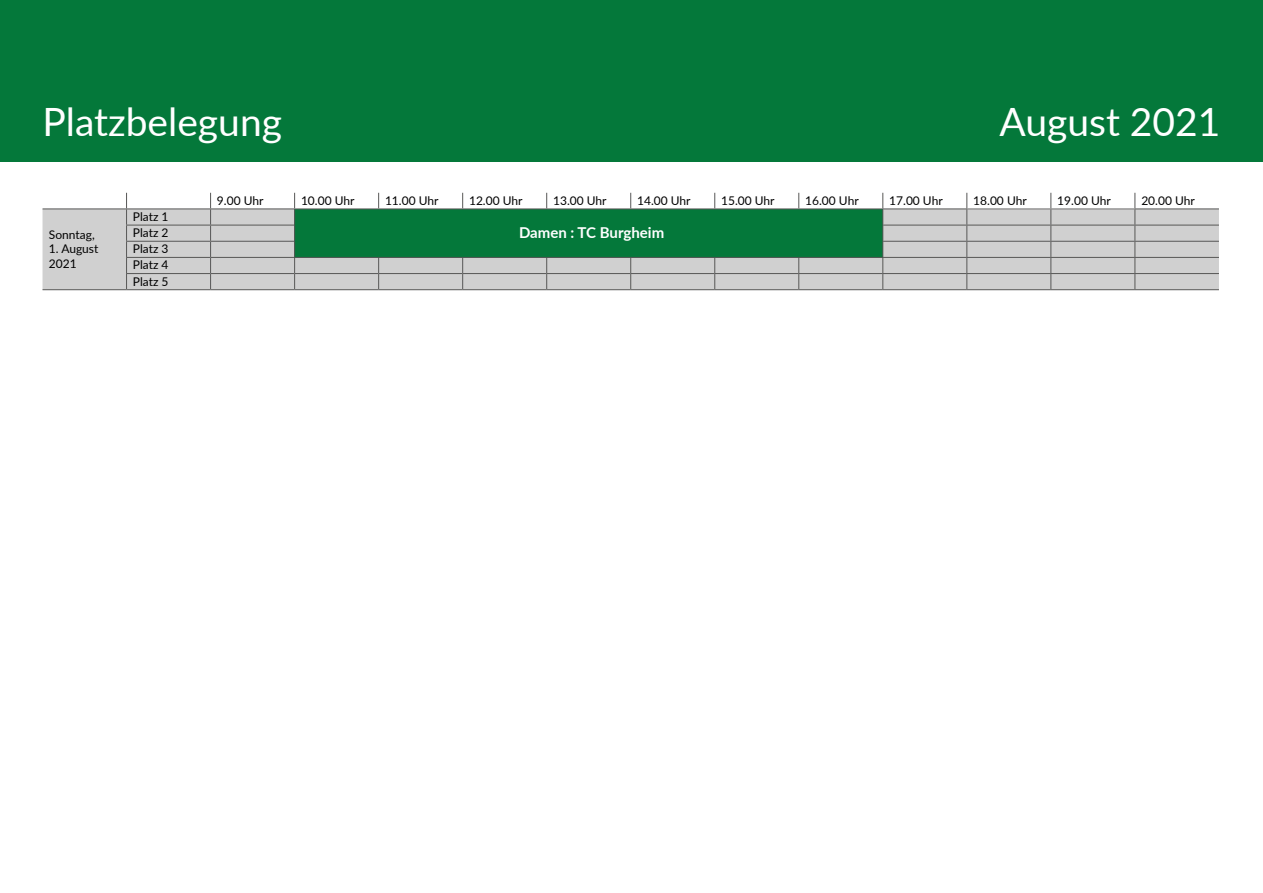
<style>
.page{position:relative;width:1263px;height:893px;background:#fff}
.page>*{position:absolute;margin:0;border:0;box-sizing:border-box;transform-origin:0 0}
.t1{font:39px "Lato";color:#fff}
.t2{font:700 15px "Lato";color:#fff}
.t3{font:12px/16.2px "Lato";color:#000}
</style>
<div class="page">
<div style="left:0;top:0;width:1263px;height:162px;background:#04783a"></div>
<div style="left:211px;top:209px;width:1008px;height:80px;background:#d0d0d0"></div>
<div style="left:295px;top:209px;width:588px;height:48px;background:#04783a"></div>
<hr style="left:211px;top:208px;width:84px;height:1px;background:#575756">
<hr style="left:211px;top:257px;width:84px;height:1px;background:#575756">
<hr style="left:295px;top:208px;width:84px;height:1px;background:#575756">
<hr style="left:379px;top:208px;width:84px;height:1px;background:#575756">
<hr style="left:463px;top:208px;width:84px;height:1px;background:#575756">
<hr style="left:547px;top:208px;width:84px;height:1px;background:#575756">
<hr style="left:631px;top:208px;width:84px;height:1px;background:#575756">
<hr style="left:715px;top:208px;width:84px;height:1px;background:#575756">
<hr style="left:799px;top:208px;width:84px;height:1px;background:#575756">
<hr style="left:295px;top:257px;width:84px;height:1px;background:#575756">
<hr style="left:379px;top:257px;width:84px;height:1px;background:#575756">
<hr style="left:463px;top:257px;width:84px;height:1px;background:#575756">
<hr style="left:547px;top:257px;width:84px;height:1px;background:#575756">
<hr style="left:631px;top:257px;width:84px;height:1px;background:#575756">
<hr style="left:715px;top:257px;width:84px;height:1px;background:#575756">
<hr style="left:799px;top:257px;width:84px;height:1px;background:#575756">
<svg style="left:378px;top:193px;width:1px;height:15px"></svg>
<svg style="left:462px;top:193px;width:1px;height:15px"></svg>
<svg style="left:546px;top:193px;width:1px;height:15px"></svg>
<svg style="left:630px;top:193px;width:1px;height:15px"></svg>
<svg style="left:714px;top:193px;width:1px;height:15px"></svg>
<svg style="left:798px;top:193px;width:1px;height:15px"></svg>
<hr style="left:211px;top:241px;width:84px;height:1px;background:#575756">
<hr style="left:967px;top:273px;width:84px;height:1px;background:#575756">
<hr style="left:1051px;top:273px;width:84px;height:1px;background:#575756">
<hr style="left:295px;top:289px;width:84px;height:1px;background:#575756">
<hr style="left:379px;top:289px;width:84px;height:1px;background:#575756">
<hr style="left:463px;top:289px;width:84px;height:1px;background:#575756">
<hr style="left:547px;top:289px;width:84px;height:1px;background:#575756">
<hr style="left:631px;top:289px;width:84px;height:1px;background:#575756">
<hr style="left:715px;top:289px;width:84px;height:1px;background:#575756">
<hr style="left:799px;top:289px;width:84px;height:1px;background:#575756">
<hr style="left:967px;top:289px;width:84px;height:1px;background:#575756">
<hr style="left:1051px;top:289px;width:84px;height:1px;background:#575756">
<hr style="left:211px;top:225px;width:84px;height:1px;background:#575756">
<hr style="left:882px;top:225px;width:85px;height:1px;background:#575756">
<hr style="left:967px;top:225px;width:84px;height:1px;background:#575756">
<hr style="left:1051px;top:225px;width:84px;height:1px;background:#575756">
<hr style="left:1135px;top:225px;width:84px;height:1px;background:#575756">
<hr style="left:882px;top:241px;width:85px;height:1px;background:#575756">
<hr style="left:967px;top:241px;width:84px;height:1px;background:#575756">
<hr style="left:1051px;top:241px;width:84px;height:1px;background:#575756">
<hr style="left:1135px;top:241px;width:84px;height:1px;background:#575756">
<hr style="left:967px;top:257px;width:84px;height:1px;background:#575756">
<hr style="left:1051px;top:257px;width:84px;height:1px;background:#575756">
<svg style="left:1050px;top:193px;width:1px;height:96px"></svg>
<hr style="left:1135px;top:257px;width:84px;height:1px;background:#575756">
<svg style="left:1134px;top:193px;width:1px;height:96px"></svg>
<hr style="left:211px;top:273px;width:84px;height:1px;background:#575756">
<svg style="left:43px;top:193px;width:168px;height:96px"></svg>
<hr style="left:295px;top:273px;width:84px;height:1px;background:#575756">
<hr style="left:379px;top:273px;width:84px;height:1px;background:#575756">
<svg style="left:378px;top:258px;width:1px;height:31px"></svg>
<hr style="left:463px;top:273px;width:84px;height:1px;background:#575756">
<svg style="left:462px;top:258px;width:1px;height:31px"></svg>
<hr style="left:547px;top:273px;width:84px;height:1px;background:#575756">
<svg style="left:546px;top:258px;width:1px;height:31px"></svg>
<hr style="left:631px;top:273px;width:84px;height:1px;background:#575756">
<svg style="left:630px;top:258px;width:1px;height:31px"></svg>
<hr style="left:715px;top:273px;width:84px;height:1px;background:#575756">
<hr style="left:799px;top:273px;width:84px;height:1px;background:#575756">
<svg style="left:798px;top:258px;width:1px;height:31px"></svg>
<hr style="left:883px;top:273px;width:84px;height:1px;background:#575756">
<svg style="left:882px;top:193px;width:1px;height:96px"></svg>
<hr style="left:1135px;top:273px;width:84px;height:1px;background:#575756">
<hr style="left:43px;top:289px;width:84px;height:1px;background:#575756">
<hr style="left:1134px;top:208px;width:85px;height:1px;background:#575756">
<hr style="left:127px;top:289px;width:84px;height:1px;background:#575756">
<hr style="left:211px;top:289px;width:84px;height:1px;background:#575756">
<hr style="left:1135px;top:289px;width:84px;height:1px;background:#575756">
<hr style="left:43px;top:208px;width:84px;height:1px;background:#575756">
<hr style="left:127px;top:208px;width:84px;height:1px;background:#575756">
<hr style="left:967px;top:208px;width:84px;height:1px;background:#706f6f">
<hr style="left:1051px;top:208px;width:83px;height:1px;background:#706f6f">
<hr style="left:883px;top:257px;width:84px;height:1px;background:#575756">
<svg style="left:714px;top:258px;width:1px;height:31px"></svg>
<svg style="left:966px;top:193px;width:1px;height:96px"></svg>
<svg style="left:294px;top:193px;width:1px;height:96px"></svg>
<hr style="left:883px;top:208px;width:84px;height:1px;background:#575756">
<hr style="left:883px;top:289px;width:84px;height:1px;background:#575756">
<h1 class="t1" style="left:43px;top:94px;width:241px">Platzbelegung</h1>
<h1 class="t1" style="left:999px;top:94px;width:222px">August 2021</h1>
<p class="t3" style="left:49px;top:226px;width:47px">Sonntag,</p>
<p class="t3" style="left:49px;top:241px;width:51px;line-height:14.4px">1. August<br>2021</p>
<p class="t3" style="left:133px;top:208px;width:37px">Platz 1<br>Platz 2</p>
<p class="t3" style="left:133px;top:240px;width:37px;text-align:justify">Platz 3<br>Platz 4<br>Platz 5</p>
<p class="t3" style="left:217px;top:192px;width:48px">9.00 Uhr</p>
<p class="t3" style="left:301px;top:192px;width:55px">10.00 Uhr</p>
<p class="t3" style="left:385px;top:192px;width:55px">11.00 Uhr</p>
<p class="t3" style="left:469px;top:192px;width:55px">12.00 Uhr</p>
<p class="t3" style="left:553px;top:192px;width:55px">13.00 Uhr</p>
<p class="t3" style="left:637px;top:192px;width:55px">14.00 Uhr</p>
<p class="t3" style="left:721px;top:192px;width:55px">15.00 Uhr</p>
<p class="t3" style="left:805px;top:192px;width:55px">16.00 Uhr</p>
<p class="t3" style="left:889px;top:192px;width:55px">17.00 Uhr</p>
<p class="t3" style="left:973px;top:192px;width:55px">18.00 Uhr</p>
<p class="t3" style="left:1057px;top:192px;width:55px">19.00 Uhr</p>
<p class="t3" style="left:1141px;top:192px;width:55px">20.00 Uhr</p>
<p class="t2" style="left:519px;top:222px;width:147px">Damen : TC Burgheim</p>
</div>
